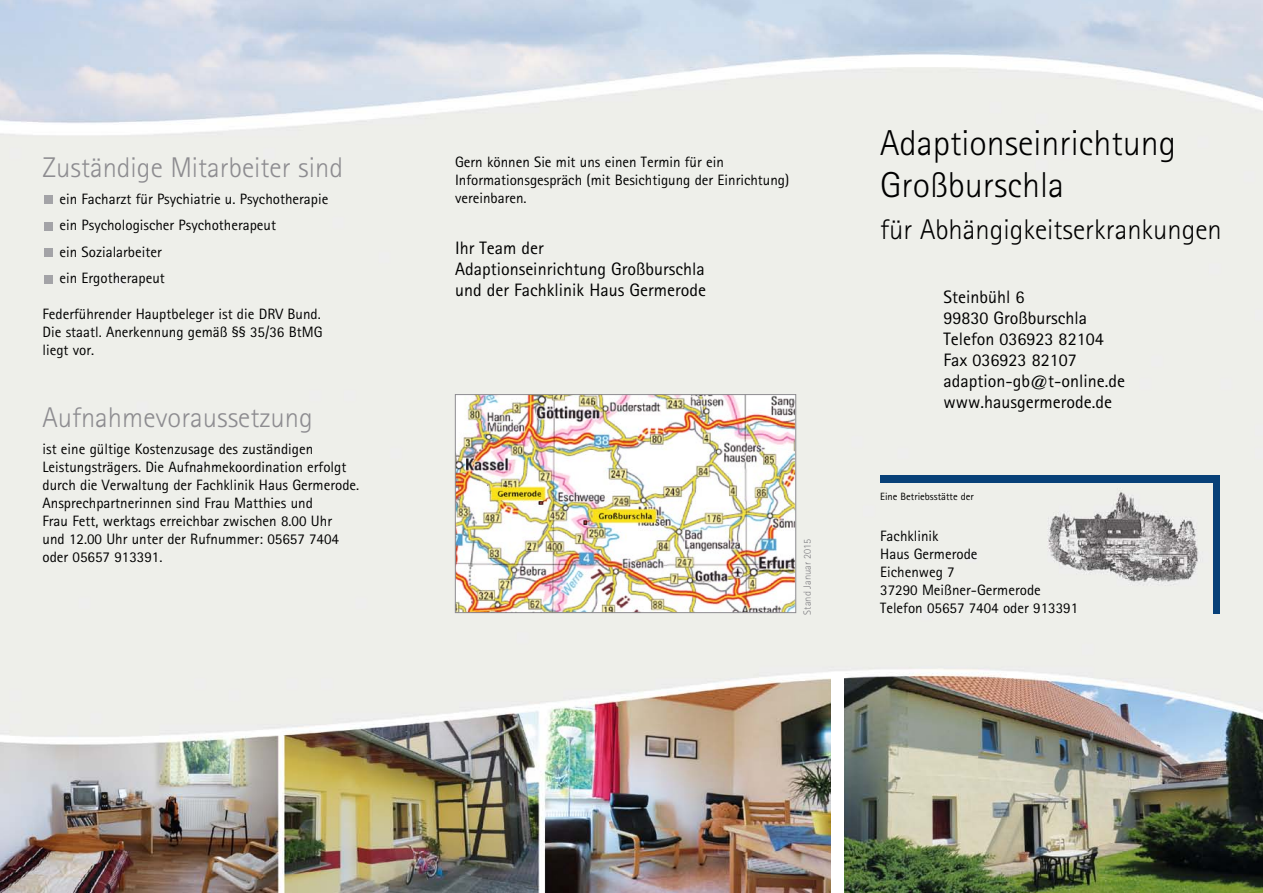
<style>
.page{position:relative;width:1263px;height:893px;background:#fff}
.page>*{position:absolute;margin:0;border:0;box-sizing:border-box;transform-origin:0 0}
.t1{font:300 36px/42px "Rotis Sans Serif";color:#000}
.t2{font:300 28.5px "Rotis Sans Serif";color:#8d8c90}
.t3{font:300 28.5px "Rotis Sans Serif";color:#000}
.t4{font:18px/21px "Rotis Sans Serif";color:#000}
.t5{font:15px/18px "Rotis Sans Serif";color:#000}
.t6{font:10.5px "Rotis Sans Serif";color:#000}
.t7{font:300 10.5px "Rotis Sans Serif";color:#818084}
</style>
<div class="page">
<img style="left:0;top:0;width:1263px;height:893px">
<div style="left:44px;top:195px;width:9px;height:9px;background:#a3a3a7"></div>
<div style="left:44px;top:222px;width:9px;height:8px;background:#a3a3a7"></div>
<div style="left:44px;top:248px;width:9px;height:9px;background:#a3a3a7"></div>
<div style="left:44px;top:275px;width:9px;height:8px;background:#a3a3a7"></div>
<img style="left:457px;top:396px;width:337px;height:215px">
<div style="left:455px;top:394px;width:341px;height:219px;border:1px solid #8d8c90"></div>
<div style="left:880px;top:475px;width:339px;height:7px;background:#074078"></div>
<div style="left:1213px;top:475px;width:6px;height:138px;background:#074078"></div>
<div style="left:831px;top:673px;width:13px;height:220px;background:#fff"></div>
<h2 class="t2" style="left:43px;top:151px;width:302px">Zuständige Mitarbeiter sind</h2>
<p class="t5" style="left:60px;top:185px;width:270px;line-height:26.5px">ein Facharzt für Psychiatrie u. Psychotherapie ein Psychologischer Psychotherapeut<br>ein Sozialarbeiter<br>ein Ergotherapeut</p>
<p class="t5" style="left:43px;top:305px;width:282px">Federführender Hauptbeleger ist die DRV Bund.<br>Die staatl. Anerkennung gemäß §§ 35/36 BtMG liegt vor.</p>
<h2 class="t2" style="left:43px;top:401px;width:272px">Aufnahmevoraussetzung</h2>
<p class="t5" style="left:43px;top:440px;width:318px">ist eine gültige Kostenzusage des zuständigen Leistungsträgers. Die Aufnahmekoordination erfolgt durch die Verwaltung der Fachklinik Haus Germerode.<br>Ansprechpartnerinnen sind Frau Matthies und<br>Frau Fett, werktags erreichbar zwischen 8.00 Uhr<br>und 12.00 Uhr unter der Rufnummer: 05657 7404 oder 05657 913391.</p>
<p class="t5" style="left:455px;top:153px;width:336px">Gern können Sie mit uns einen Termin für ein<br>Informationsgespräch (mit Besichtigung der Einrichtung) vereinbaren.</p>
<p class="t4" style="left:455px;top:237px;width:253px">Ihr Team der<br>Adaptionseinrichtung Großburschla und der Fachklinik Haus Germerode</p>
<p class="t7" style="left:801px;top:614px;width:77px;rotate:-90deg">Stand Januar 2015</p>
<h1 class="t1" style="left:880px;top:122px;width:297px">Adaptionseinrichtung<br>Großburschla</h1>
<h2 class="t3" style="left:880px;top:213px;width:343px">für Abhängigkeitserkrankungen</h2>
<p class="t4" style="left:943px;top:286px;width:183px">Steinbühl 6<br>99830 Großburschla<br>Telefon 036923 82104<br>Fax 036923 82107 adaption-gb@t-online.de www.hausgermerode.de</p>
<p class="t6" style="left:880px;top:490px;width:95px">Eine Betriebsstätte der</p>
<p class="t5" style="left:880px;top:527px;width:199px">Fachklinik<br>Haus Germerode<br>Eichenweg 7<br>37290 Meißner-Germerode<br>Telefon 05657 7404 oder 913391</p>
</div>
